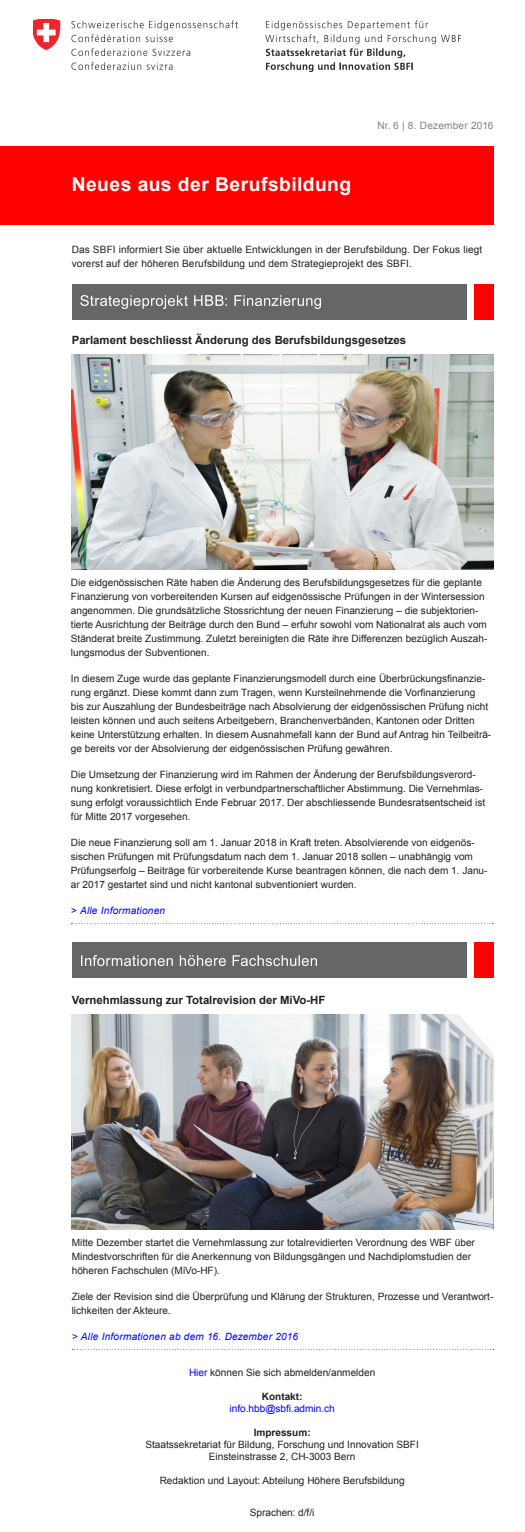
<style>
.page{position:relative;width:525px;height:1532px;background:#fff}
.page>*{position:absolute;margin:0;border:0;box-sizing:border-box;transform-origin:0 0}
.t1{font:700 19.25px "Arial";letter-spacing:.025em;color:#fff}
.Positionierung{font:14.88px "Arial";letter-spacing:.02em;color:#fff}
.t2{font:700 11.38px "Arial";color:#231f20}
.t3{font:10.06px/14px "Arial";color:#231f20}
.verweise{font:italic 10.06px "Arial";letter-spacing:.02em;color:#00f}
.t4{font:10.06px "Arial";color:#00f}
.t5{font:10.06px "Arial";letter-spacing:.02em;color:#808285}
.t6{font:700 10.06px "Arial";color:#231f20}
.s1{color:#00f}
</style>
<div class="page">
<div style="left:0;top:146px;width:494px;height:79px;background:#f00"></div>
<div style="left:72px;top:284px;width:394px;height:36px;background:#666"></div>
<div style="left:474px;top:284px;width:20px;height:36px;background:#f00"></div>
<img style="left:34px;top:20px;width:426px;height:52px">
<img style="left:72px;top:354px;width:422px;height:215px">
<svg style="left:71px;top:923px;width:422px;height:1px"></svg>
<img style="left:72px;top:1014px;width:421px;height:215px">
<div style="left:72px;top:942px;width:394px;height:36px;background:#666"></div>
<div style="left:474px;top:942px;width:20px;height:36px;background:#f00"></div>
<p class="t1" style="left:72px;top:172px;width:281px">Neues aus der Berufsbildung</p>
<p class="t5" style="left:377px;top:119px;width:118px">Nr. 6 | 8. Dezember 2016</p>
<p class="t3" style="left:72px;top:242px;width:412px">Das SBFI informiert Sie über aktuelle Entwicklungen in der Berufsbildung. Der Fokus liegt vorerst auf der höheren Berufsbildung und dem Strategieprojekt des SBFI.</p>
<p class="Positionierung" style="left:80px;top:291px;width:244px">Strategieprojekt HBB: Finanzierung</p>
<p class="t2" style="left:72px;top:333px;width:336px">Parlament beschliesst Änderung des Berufsbildungsgesetzes</p>
<p class="t3" style="left:71px;top:575px;width:418px">Die eidgenössischen Räte haben die Änderung des Berufsbildungsgesetzes für die geplante Finanzierung von vorbereitenden Kursen auf eidgenössische Prüfungen in der Wintersession angenommen. Die grundsätzliche Stossrichtung der neuen Finanzierung – die subjektorien&shy;tierte Ausrichtung der Beiträge durch den Bund – erfuhr sowohl vom Nationalrat als auch vom Ständerat breite Zustimmung. Zuletzt bereinigten die Räte ihre Differenzen bezüglich Auszah&shy;lungsmodus der Subventionen.</p>
<p class="t3" style="left:71px;top:671px;width:422px">In diesem Zuge wurde das geplante Finanzierungsmodell durch eine Überbrückungsfinanzie&shy;rung ergänzt. Diese kommt dann zum Tragen, wenn Kursteilnehmende die Vorfinanzierung<br>bis zur Auszahlung der Bundesbeiträge nach Absolvierung der eidgenössischen Prüfung nicht leisten können und auch seitens Arbeitgebern, Branchenverbänden, Kantonen oder Dritten keine Unterstützung erhalten. In diesem Ausnahmefall kann der Bund auf Antrag hin Teilbeiträ&shy;ge bereits vor der Absolvierung der eidgenössischen Prüfung gewähren.</p>
<p class="t3" style="left:71px;top:767px;width:416px">Die Umsetzung der Finanzierung wird im Rahmen der Änderung der Berufsbildungsverord&shy;nung konkretisiert. Diese erfolgt in verbundpartnerschaftlicher Abstimmung. Die Vernehmlas&shy;sung erfolgt voraussichtlich Ende Februar 2017. Der abschliessende Bundesratsentscheid ist für Mitte 2017 vorgesehen.</p>
<p class="t3" style="left:71px;top:835px;width:418px">Die neue Finanzierung soll am 1. Januar 2018 in Kraft treten. Absolvierende von eidgenös&shy;sischen Prüfungen mit Prüfungsdatum nach dem 1. Januar 2018 sollen – unabhängig vom Prüfungserfolg – Beiträge für vorbereitende Kurse beantragen können, die nach dem 1. Janu&shy;ar 2017 gestartet sind und nicht kantonal subventioniert wurden.</p>
<p class="verweise" style="left:71px;top:904px;width:96px">&gt; Alle Informationen</p>
<p class="Positionierung" style="left:80px;top:950px;width:240px">Informationen höhere Fachschulen</p>
<p class="t2" style="left:72px;top:992px;width:255px">Vernehmlassung zur Totalrevision der MiVo-HF</p>
<p class="t3" style="left:72px;top:1235px;width:405px">Mitte Dezember startet die Vernehmlassung zur totalrevidierten Verordnung des WBF über<br>Mindestvorschriften für die Anerkennung von Bildungsgängen und Nachdiplomstudien der höheren Fachschulen (MiVo-HF).</p>
<p class="t3" style="left:72px;top:1289px;width:423px">Ziele der Revision sind die Überprüfung und Klärung der Strukturen, Prozesse und Verantwort&shy;lichkeiten der Akteure.</p>
<p class="verweise" style="left:72px;top:1330px;width:228px">&gt; Alle Informationen ab dem 16. Dezember 2016</p>
<p class="t3" style="left:189px;top:1365px;width:188px"><span class="s1">Hier</span> können Sie sich abmelden/anmelden</p>
<p class="t6" style="left:262px;top:1389px;width:42px">Kontakt:</p>
<p class="t4" style="left:230px;top:1401px;width:107px">info.hbb@sbfi.admin.ch</p>
<p class="t6" style="left:254px;top:1425px;width:59px">Impressum:</p>
<p class="t3" style="left:145px;top:1437px;width:275px">Staatssekretariat für Bildung, Forschung und Innovation SBFI</p>
<p class="t3" style="left:209px;top:1449px;width:148px">Einsteinstrasse 2, CH-3003 Bern</p>
<p class="t3" style="left:160px;top:1473px;width:247px">Redaktion und Layout: Abteilung Höhere Berufsbildung</p>
<p class="t3" style="left:250px;top:1505px;width:66px">Sprachen: d/f/i</p>
</div>
